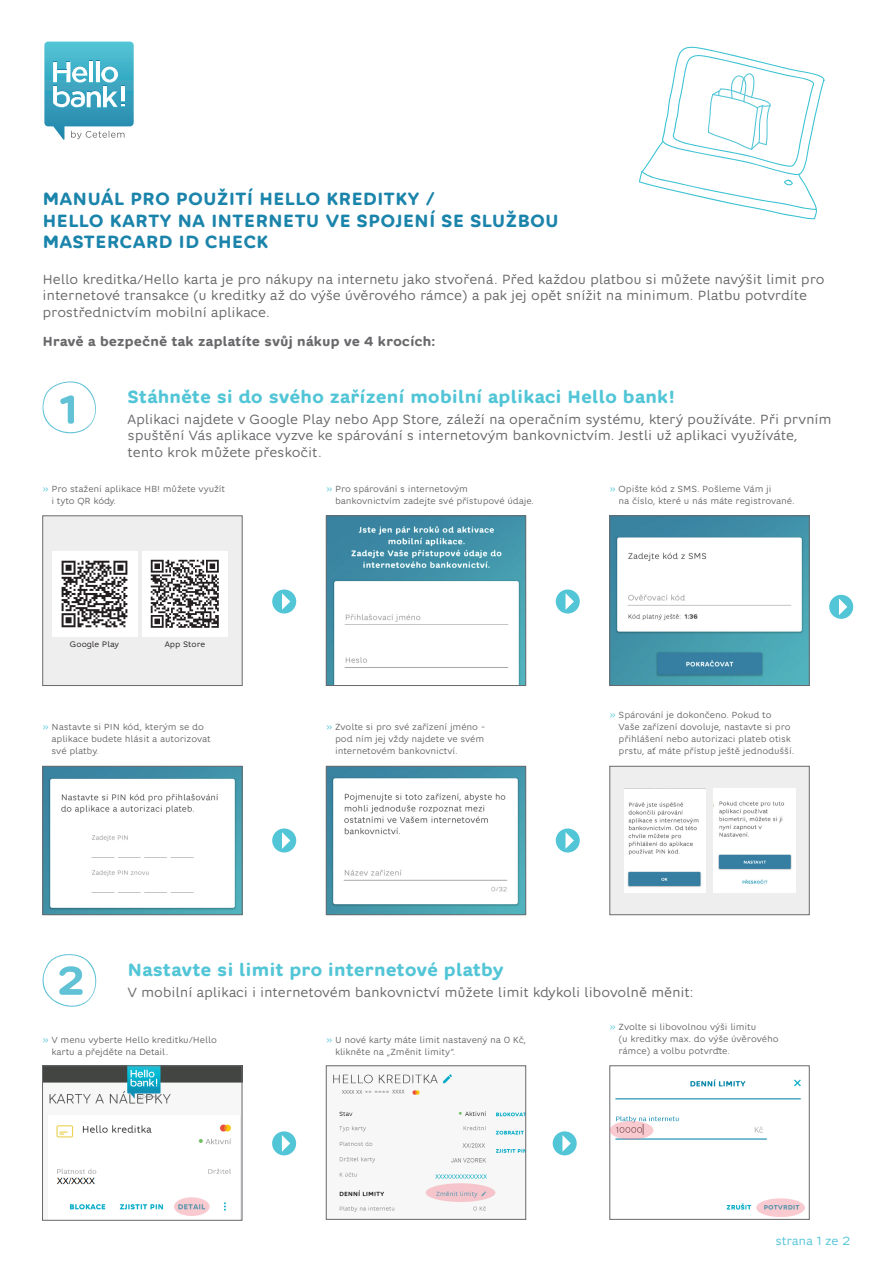
<style>
.page{position:relative;width:893px;height:1263px;background:#fff}
.page>*{position:absolute;margin:0;border:0;box-sizing:border-box;transform-origin:0 0}
.titulek1{font:700 18px/21.6px "Hello Type";color:#1b84aa}
.TEXT_NORM{font:700 18px "Hello Type";letter-spacing:-.01em;color:#52c5d6}
.TEXT_NORM-2{font:13.5px/16.5px "Hello Type";letter-spacing:-.01em;color:#69696c}
.TEXT_NORM-3{font:700 13.5px "Hello Type";letter-spacing:-.01em;color:#69696c}
.TEXT_NORM-4{font:12px "Hello Type";letter-spacing:-.01em;color:#52c5d6}
.TEXT_NORM-5{font:9px/12px "Hello Type";letter-spacing:-.01em;color:#69696c}
.t1{font:8.1px "Hello Type";color:#231f20}
.s1{color:#52c5d6}
</style>
<div class="page">
<svg style="left:44px;top:42px;width:90px;height:98px"></svg>
<svg style="left:42px;top:381px;width:54px;height:53px"></svg>
<img style="left:328px;top:518px;width:196px;height:166px">
<div style="left:326px;top:516px;width:200px;height:170px;border:1px solid #69696c"></div>
<div style="left:43px;top:516px;width:199px;height:170px;background:#eeeeef"></div>
<img style="left:328px;top:768px;width:196px;height:145px">
<div style="left:326px;top:766px;width:200px;height:149px;border:1px solid #69696c"></div>
<div style="left:610px;top:766px;width:199px;height:149px;background:#eeeeef;border:1px solid #69696c"></div>
<img style="left:45px;top:768px;width:195px;height:145px">
<div style="left:43px;top:766px;width:199px;height:149px;border:1px solid #69696c"></div>
<img style="left:612px;top:518px;width:195px;height:166px">
<div style="left:610px;top:516px;width:199px;height:170px;border:1px solid #69696c"></div>
<img style="left:624px;top:788px;width:81px;height:104px">
<img style="left:714px;top:788px;width:81px;height:104px">
<svg style="left:639px;top:46px;width:186px;height:174px"></svg>
<div style="left:556px;top:589px;width:24px;height:24px;background:#52c5d6;border-radius:50%"></div>
<svg style="left:565px;top:593px;width:9px;height:17px"></svg>
<div style="left:829px;top:595px;width:24px;height:24px;background:#52c5d6;border-radius:50%"></div>
<svg style="left:839px;top:598px;width:8px;height:17px"></svg>
<div style="left:556px;top:828px;width:24px;height:24px;background:#52c5d6;border-radius:50%"></div>
<svg style="left:565px;top:832px;width:9px;height:17px"></svg>
<div style="left:272px;top:589px;width:24px;height:24px;background:#52c5d6;border-radius:50%"></div>
<svg style="left:282px;top:593px;width:8px;height:17px"></svg>
<div style="left:272px;top:828px;width:24px;height:24px;background:#52c5d6;border-radius:50%"></div>
<svg style="left:282px;top:832px;width:8px;height:17px"></svg>
<div style="left:52px;top:551px;width:85px;height:85px;background:#fff"></div>
<img style="left:61px;top:560px;width:67px;height:68px">
<img style="left:142px;top:551px;width:85px;height:85px">
<img style="left:44px;top:1067px;width:196px;height:149px">
<div style="left:42px;top:1065px;width:200px;height:155px;border:1px solid #69696c"></div>
<img style="left:333px;top:1074px;width:191px;height:138px">
<div style="left:326px;top:1065px;width:200px;height:154px;border:1px solid #69696c"></div>
<img style="left:614px;top:1079px;width:191px;height:138px">
<svg style="left:174px;top:1197px;width:36px;height:19px"></svg>
<svg style="left:426px;top:1183px;width:69px;height:19px"></svg>
<svg style="left:610px;top:1121px;width:43px;height:19px"></svg>
<svg style="left:756px;top:1198px;width:49px;height:19px"></svg>
<div style="left:553px;top:1131px;width:24px;height:24px;background:#52c5d6;border-radius:50%"></div>
<svg style="left:562px;top:1135px;width:9px;height:17px"></svg>
<div style="left:272px;top:1131px;width:24px;height:24px;background:#52c5d6;border-radius:50%"></div>
<svg style="left:282px;top:1135px;width:8px;height:17px"></svg>
<svg style="left:42px;top:954px;width:55px;height:53px"></svg>
<p class="titulek1" style="left:43px;top:186px;width:518px">MANUÁL PRO POUŽITÍ HELLO KREDITKY /<br>HELLO KARTY NA INTERNETU VE SPOJENÍ SE SLUŽBOU<br>MASTERCARD ID CHECK</p>
<p class="TEXT_NORM-2" style="left:43px;top:270px;width:783px">Hello kreditka/Hello karta je pro nákupy na internetu jako stvořená. Před každou platbou si můžete navýšit limit pro internetové transakce (u kreditky až do výše úvěrového rámce) a pak jej opět snížit na minimum. Platbu potvrdíte prostřednictvím mobilní aplikace.</p>
<p class="TEXT_NORM-3" style="left:43px;top:331px;width:394px">Hravě a bezpečně tak zaplatíte svůj nákup ve 4 krocích:</p>
<p class="TEXT_NORM" style="left:128px;top:383px;width:549px">Stáhněte si do svého zařízení mobilní aplikaci Hello bank!</p>
<p class="TEXT_NORM-2" style="left:128px;top:410px;width:706px">Aplikaci najdete v Google Play nebo App Store, záleží na operačním systému, který používáte. Při prvním</p>
<p class="TEXT_NORM-2" style="left:128px;top:426px;width:672px">spuštění Vás aplikace vyzve ke spárování s internetovým bankovnictvím. Jestli už aplikaci využíváte, tento krok můžete přeskočit.</p>
<p class="TEXT_NORM-5" style="left:52px;top:482px;width:175px;text-indent:-9px"><span class="s1">»</span> Pro stažení aplikace HB! můžete využít i tyto QR kódy.</p>
<p class="TEXT_NORM-5" style="left:335px;top:482px;width:200px;text-indent:-9px"><span class="s1">»</span> Pro spárování s internetovým bankovnictvím zadejte své přístupové údaje.</p>
<p class="TEXT_NORM-5" style="left:619px;top:482px;width:178px;text-indent:-9px"><span class="s1">»</span> Opište kód z SMS. Pošleme Vám ji<br>na číslo, které u nás máte registrované.</p>
<p class="t1" style="left:70px;top:638px;width:51px">Google Play</p>
<p class="t1" style="left:165px;top:638px;width:42px">App Store</p>
<p class="TEXT_NORM-5" style="left:52px;top:720px;width:161px;text-indent:-9px"><span class="s1">»</span> Nastavte si PIN kód, kterým se do aplikace budete hlásit a autorizovat své platby.</p>
<p class="TEXT_NORM-5" style="left:335px;top:720px;width:152px;text-indent:-9px"><span class="s1">»</span> Zvolte si pro své zařízení jméno - pod ním jej vždy najdete ve svém internetovém bankovnictví.</p>
<p class="TEXT_NORM-5" style="left:619px;top:708px;width:177px;text-indent:-9px"><span class="s1">»</span> Spárování je dokončeno. Pokud to Vaše zařízení dovoluje, nastavte si pro přihlášení nebo autorizaci plateb otisk prstu, ať máte přístup ještě jednodušší.</p>
<p class="TEXT_NORM" style="left:128px;top:956px;width:378px">Nastavte si limit pro internetové platby</p>
<p class="TEXT_NORM-2" style="left:128px;top:983px;width:567px">V mobilní aplikaci i internetovém bankovnictví můžete limit kdykoli libovolně měnit:</p>
<p class="TEXT_NORM-5" style="left:52px;top:1033px;width:167px;text-indent:-9px"><span class="s1">»</span> V menu vyberte Hello kreditku/Hello kartu a přejděte na Detail.</p>
<p class="TEXT_NORM-5" style="left:335px;top:1033px;width:193px;text-indent:-9px"><span class="s1">»</span> U nové karty máte limit nastavený na 0 Kč, klikněte na „Změnit limity“.</p>
<p class="TEXT_NORM-5" style="left:619px;top:1020px;width:161px;text-indent:-9px"><span class="s1">»</span> Zvolte si libovolnou výši limitu<br>(u kreditky max. do výše úvěrového rámce) a volbu potvrďte.</p>
<p class="TEXT_NORM-4" style="left:775px;top:1232px;width:77px">strana 1 ze 2</p>
</div>
